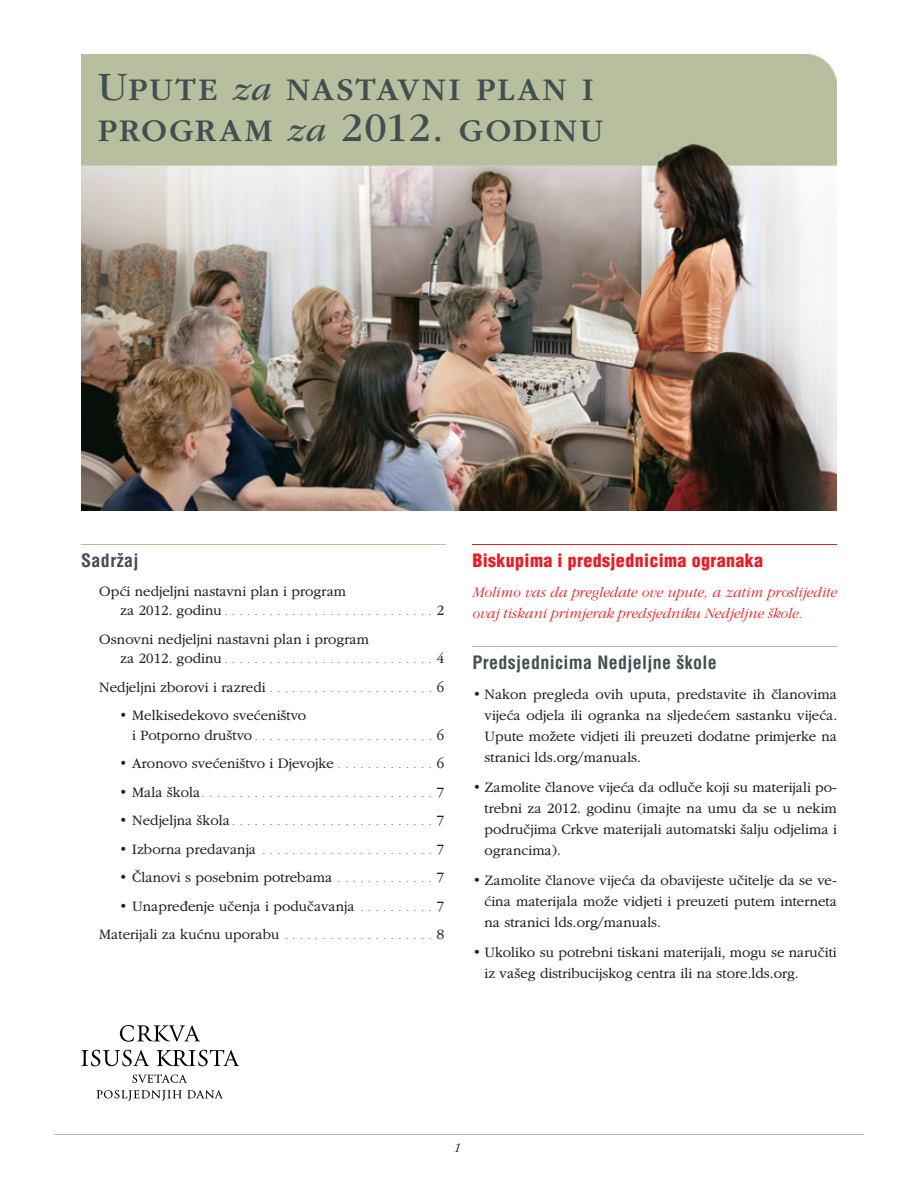
<style>
.page{position:relative;width:918px;height:1188px;background:#fff}
.page>*{position:absolute;margin:0;border:0;box-sizing:border-box;transform-origin:0 0}
.t1{font:42px/40.5px "Garamondlds Lat";letter-spacing:.03em;color:#414f52}
.t2{font:700 condensed 18px "Helveticalds Lat";letter-spacing:.02em;color:#414f52}
.t3{font:900 condensed 18px "Helveticalds Lat";letter-spacing:.02em;color:#ed1c24}
.t4{font:300 15px/21px "Garamondlds Lat Plus";color:#231f20;text-align:justify}
.t5{font:italic 300 15px/21px "Garamondlds Lat";color:#ed1c24}
.t6{font:italic 300 13.5px "Garamondlds Lat";color:#231f20}
.t7{font:300 9px "Garamondlds Lat Plus";color:#231f20}
.s1{font-style:italic;font-size:34.5px}
.s2{font-size:15px}
.s3{font-size:9px}
</style>
<div class="page">
<hr style="left:54px;top:1134px;width:810px;height:1px;background:#b7bf9e">
<hr style="left:81px;top:544px;width:365px;height:1px;background:#b7bf9e">
<hr style="left:472px;top:544px;width:365px;height:1px;background:#ed1c24">
<hr style="left:472px;top:646px;width:365px;height:1px;background:#b7bf9e">
<svg style="left:81px;top:1050px;width:68px;height:16px"></svg>
<svg style="left:132px;top:1075px;width:55px;height:8px"></svg>
<svg style="left:97px;top:1090px;width:126px;height:11px"></svg>
<svg style="left:157px;top:1050px;width:82px;height:16px"></svg>
<svg style="left:120px;top:1025px;width:80px;height:17px"></svg>
<img style="left:81px;top:54px;width:755px;height:457px">
<h1 class="t1" style="left:98px;top:70px;width:507px">UPUTE <span class="s1">za</span> NASTAVNI PLAN I<br>PROGRAM <span class="s1">za</span> 2012. GODINU</h1>
<p class="t2" style="left:81px;top:553px;width:59px">Sadržaj</p>
<p class="t4" style="left:99px;top:582px;width:248px">Opći nedjeljni nastavni plan i program</p>
<p class="t7" style="left:120px;top:609px;width:325px"><span class="s2">za 2012. godinu</span> . . . . . . . . . . . . . . . . . . . . . . . . . . . . <span class="s2">2</span></p>
<p class="t4" style="left:99px;top:630px;width:271px">Osnovni nedjeljni nastavni plan i program</p>
<p class="t7" style="left:120px;top:657px;width:325px"><span class="s2">za 2012. godinu</span> . . . . . . . . . . . . . . . . . . . . . . . . . . . . <span class="s2">4</span></p>
<p class="t4" style="left:99px;top:678px;width:346px">Nedjeljni zborovi i razredi <span class="s3">. . . . . . . . . . . . . . . . . . . . . .</span> 6</p>
<p class="t4" style="left:119px;top:706px;width:189px">• Melkisedekovo svećeništvo</p>
<p class="t7" style="left:132px;top:734px;width:314px"><span class="s2">i Potporno društvo</span> . . . . . . . . . . . . . . . . . . . . . . . . <span class="s2">6</span></p>
<p class="t4" style="left:119px;top:754px;width:327px">• Aronovo svećeništvo i Djevojke <span class="s3">. . . . . . . . . . . . .</span> 6</p>
<p class="t7" style="left:119px;top:791px;width:327px"><span class="s2">• Mala škola</span> . . . . . . . . . . . . . . . . . . . . . . . . . . . . . . . <span class="s2">7</span></p>
<p class="t7" style="left:119px;top:819px;width:327px"><span class="s2">• Nedjeljna škola</span> . . . . . . . . . . . . . . . . . . . . . . . . . . . <span class="s2">7</span></p>
<p class="t7" style="left:119px;top:848px;width:327px"><span class="s2">• Izborna predavanja</span> . . . . . . . . . . . . . . . . . . . . . . . <span class="s2">7</span></p>
<p class="t4" style="left:119px;top:868px;width:327px">• Članovi s posebnim potrebama <span class="s3">. . . . . . . . . . . . .</span> 7</p>
<p class="t4" style="left:99px;top:893px;width:346px;line-height:28.5px;text-align:right">• Unapređenje učenja i podučavanja <span class="s3">. . . . . . . . . .</span> 7<br>Materijali za kućnu uporabu <span class="s3">. . . . . . . . . . . . . . . . . . . .</span> 8</p>
<p class="t3" style="left:472px;top:553px;width:292px">Biskupima i predsjednicima ogranaka</p>
<p class="t5" style="left:472px;top:583px;width:366px">Molimo vas da pregledate ove upute, a zatim proslijedite ovaj tiskani primjerak predsjedniku Nedjeljne škole.</p>
<p class="t2" style="left:472px;top:655px;width:246px">Predsjednicima Nedjeljne škole</p>
<p class="t4" style="left:484px;top:685px;width:354px;text-indent:-12px">• Nakon pregleda ovih uputa, predstavite ih članovima vijeća odjela ili ogranka na sljedećem sastanku vijeća.<br>Upute možete vidjeti ili preuzeti dodatne primjerke na stranici lds .org/ manuals .</p>
<p class="t4" style="left:484px;top:778px;width:354px;text-indent:-12px">• Zamolite članove vijeća da odluče koji su materijali po&shy;trebni za 2012. godinu (imajte na umu da se u nekim područjima Crkve materijali automatski šalju odjelima i ograncima).</p>
<p class="t4" style="left:484px;top:871px;width:354px;text-indent:-12px">• Zamolite članove vijeća da obavijeste učitelje da se ve&shy;ćina materijala može vidjeti i preuzeti putem interneta na stranici lds .org/ manuals .</p>
<p class="t4" style="left:484px;top:943px;width:354px;text-indent:-12px">• Ukoliko su potrebni tiskani materijali, mogu se naručiti iz vašeg distribucijskog centra ili na store .lds .org .</p>
<p class="t6" style="left:454px;top:1143px;width:9px">1</p>
</div>
